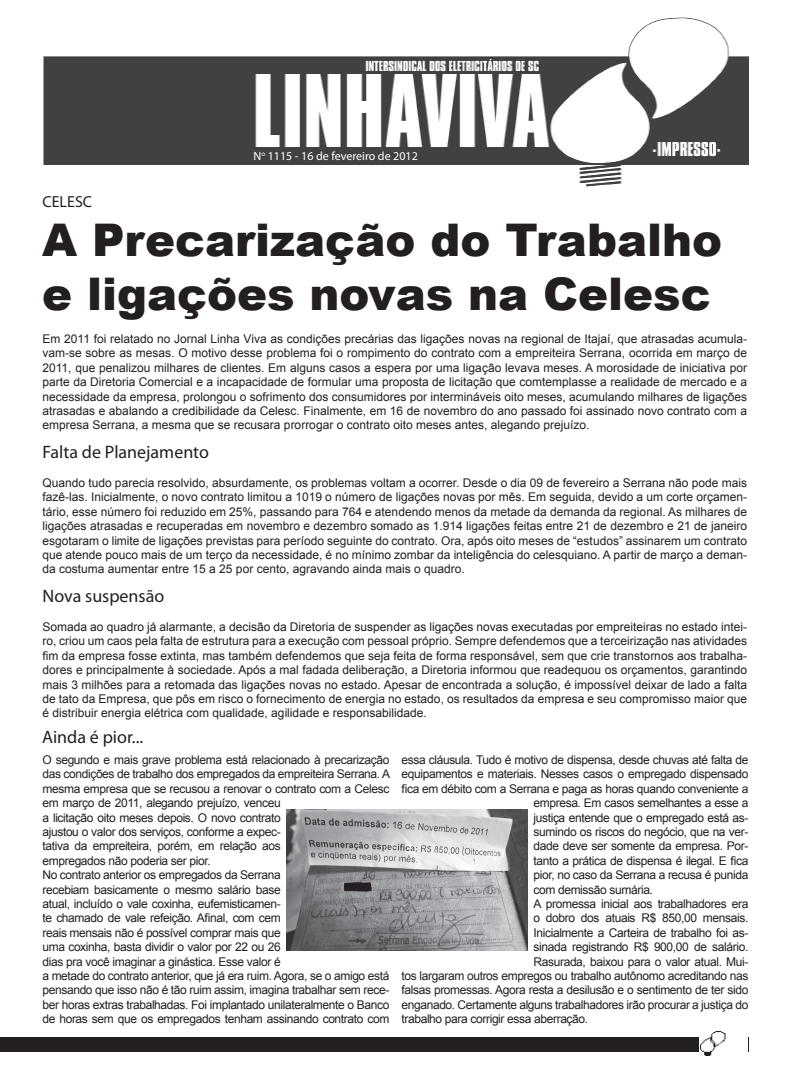
<style>
.page{position:relative;width:791px;height:1080px;background:#fff}
.page>*{position:absolute;margin:0;border:0;box-sizing:border-box;transform-origin:0 0}
.t1{font:900 45px/54px "Arial";color:#231f20}
.t2{font:18px "Myriad Pro";color:#231f20}
.t3{font:16px "Myriad Pro";color:#231f20}
.t4{font:12px/14.4px "Arial";letter-spacing:-.03em;color:#231f20;text-align:justify}
.t5{font:12px "Myriad Pro";color:#fff}
</style>
<div class="page">
<img style="left:43px;top:17px;width:705px;height:170px">
<img style="left:287px;top:810px;width:240px;height:141px">
<div style="left:0;top:1037px;width:748px;height:15px;background:#231f20"></div>
<img style="left:699px;top:1031px;width:48px;height:24px">
<p class="t5" style="left:253px;top:149px;width:166px">N<sup>o</sup> 1115 - 16 de fevereiro de 2012</p>
<h3 class="t3" style="left:42px;top:192px;width:51px">CELESC</h3>
<h1 class="t1" style="left:42px;top:212px;width:682px">A Precarização do Trabalho e ligações novas na Celesc</h1>
<p class="t4" style="left:43px;top:332px;width:706px">Em 2011 foi relatado no Jornal Linha Viva as condições precárias das ligações novas na regional de Itajaí, que atrasadas acumula&shy;vam-se sobre as mesas. O motivo desse problema foi o rompimento do contrato com a empreiteira Serrana, ocorrida em março de 2011, que penalizou milhares de clientes. Em alguns casos a espera por uma ligação levava meses. A morosidade de iniciativa por parte da Diretoria Comercial e a incapacidade de formular uma proposta de licitação que comtemplasse a realidade de mercado e a necessidade da empresa, prolongou o sofrimento dos consumidores por intermináveis oito meses, acumulando milhares de ligações atrasadas e abalando a credibilidade da Celesc. Finalmente, em 16 de novembro do ano passado foi assinado novo contrato com a empresa Serrana, a mesma que se recusara prorrogar o contrato oito meses antes, alegando prejuízo.</p>
<h2 class="t2" style="left:43px;top:441px;width:168px">Falta de Planejamento</h2>
<p class="t4" style="left:43px;top:476px;width:706px">Quando tudo parecia resolvido, absurdamente, os problemas voltam a ocorrer. Desde o dia 09 de fevereiro a Serrana não pode mais fazê-las. Inicialmente, o novo contrato limitou a 1019 o número de ligações novas por mês. Em seguida, devido a um corte orçamen&shy;tário, esse número foi reduzido em 25%, passando para 764 e atendendo menos da metade da demanda da regional. As milhares de ligações atrasadas e recuperadas em novembro e dezembro somado as 1.914 ligações feitas entre 21 de dezembro e 21 de janeiro esgotaram o limite de ligações previstas para período seguinte do contrato. Ora, após oito meses de “estudos” assinarem um contrato que atende pouco mais de um terço da necessidade, é no mínimo zombar da inteligência do celesquiano. A partir de março a deman&shy;da costuma aumentar entre 15 a 25 por cento, agravando ainda mais o quadro.</p>
<h2 class="t2" style="left:43px;top:585px;width:123px">Nova suspensão</h2>
<p class="t4" style="left:43px;top:620px;width:706px">Somada ao quadro já alarmante, a decisão da Diretoria de suspender as ligações novas executadas por empreiteiras no estado intei&shy;ro, criou um caos pela falta de estrutura para a execução com pessoal próprio. Sempre defendemos que a terceirização nas atividades fim da empresa fosse extinta, mas também defendemos que seja feita de forma responsável, sem que crie transtornos aos trabalha&shy;dores e principalmente à sociedade. Após a mal fadada deliberação, a Diretoria informou que readequou os orçamentos, garantindo mais 3 milhões para a retomada das ligações novas no estado. Apesar de encontrada a solução, é impossível deixar de lado a falta de tato da Empresa, que pôs em risco o fornecimento de energia no estado, os resultados da empresa e seu compromisso maior que é distribuir energia elétrica com qualidade, agilidade e responsabilidade.</p>
<p class="t4" style="left:42px;top:753px;width:349px;text-align:left">O segundo e mais grave problema está relacionado à precarização das condições de trabalho dos empregados da empreiteira Serrana. A mesma empresa que se recusou a renovar o contrato com a Celesc em março de 2011, alegando prejuízo, venceu<br>a licitação oito meses depois. O novo contrato<br>ajustou o valor dos serviços, conforme a expec-<br>tativa da empreiteira, porém, em relação aos<br>empregados não poderia ser pior.<br>No contrato anterior os empregados da Serrana<br>recebiam basicamente o mesmo salário base<br>atual, incluído o vale coxinha, eufemisticamen-<br>te chamado de vale refeição. Afinal, com cem<br>reais mensais não é possível comprar mais que<br>uma coxinha, basta dividir o valor por 22 ou 26<br>dias pra você imaginar a ginástica. Esse valor é<br>a metade do contrato anterior, que já era ruim. Agora, se o amigo está pensando que isso não é tão ruim assim, imagina trabalhar sem rece&shy;ber horas extras trabalhadas. Foi implantado unilateralmente o Banco de horas sem que os empregados tenham assinando contrato com</p>
<p class="t4" style="left:401px;top:753px;width:348px">essa cláusula. Tudo é motivo de dispensa, desde chuvas até falta de</p>
<h2 class="t2" style="left:42px;top:726px;width:103px">Ainda é pior...</h2>
<p class="t4" style="left:401px;top:767px;width:348px">equipamentos e materiais. Nesses casos o empregado dispensado</p>
<p class="t4" style="left:401px;top:782px;width:348px">fica em débito com a Serrana e paga as horas quando conveniente a</p>
<p class="t4" style="left:533px;top:796px;width:216px">empresa. Em casos semelhantes a esse a</p>
<p class="t4" style="left:533px;top:810px;width:216px">justiça entende que o empregado está as-</p>
<p class="t4" style="left:533px;top:825px;width:216px">sumindo os riscos do negócio, que na ver-</p>
<p class="t4" style="left:533px;top:839px;width:216px">dade deve ser somente da empresa. Por-</p>
<p class="t4" style="left:533px;top:854px;width:216px">tanto a prática de dispensa é ilegal. E fica</p>
<p class="t4" style="left:533px;top:868px;width:216px">pior, no caso da Serrana a recusa é punida</p>
<p class="t4" style="left:533px;top:882px;width:121px">com demissão sumária.</p>
<p class="t4" style="left:533px;top:897px;width:216px">A promessa inicial aos trabalhadores era</p>
<p class="t4" style="left:533px;top:911px;width:216px">o dobro dos atuais R$ 850,00 mensais.</p>
<p class="t4" style="left:533px;top:926px;width:216px">Inicialmente a Carteira de trabalho foi as-</p>
<p class="t4" style="left:533px;top:940px;width:216px">sinada registrando R$ 900,00 de salário.</p>
<p class="t4" style="left:533px;top:954px;width:216px">Rasurada, baixou para o valor atual. Mui-</p>
<p class="t4" style="left:401px;top:969px;width:348px">tos largaram outros empregos ou trabalho autônomo acreditando nas</p>
<p class="t4" style="left:401px;top:983px;width:348px">falsas promessas. Agora resta a desilusão e o sentimento de ter sido</p>
<p class="t4" style="left:401px;top:998px;width:348px">enganado. Certamente alguns trabalhadores irão procurar a justiça do</p>
<p class="t4" style="left:401px;top:1012px;width:188px">trabalho para corrigir essa aberração.</p>
</div>
